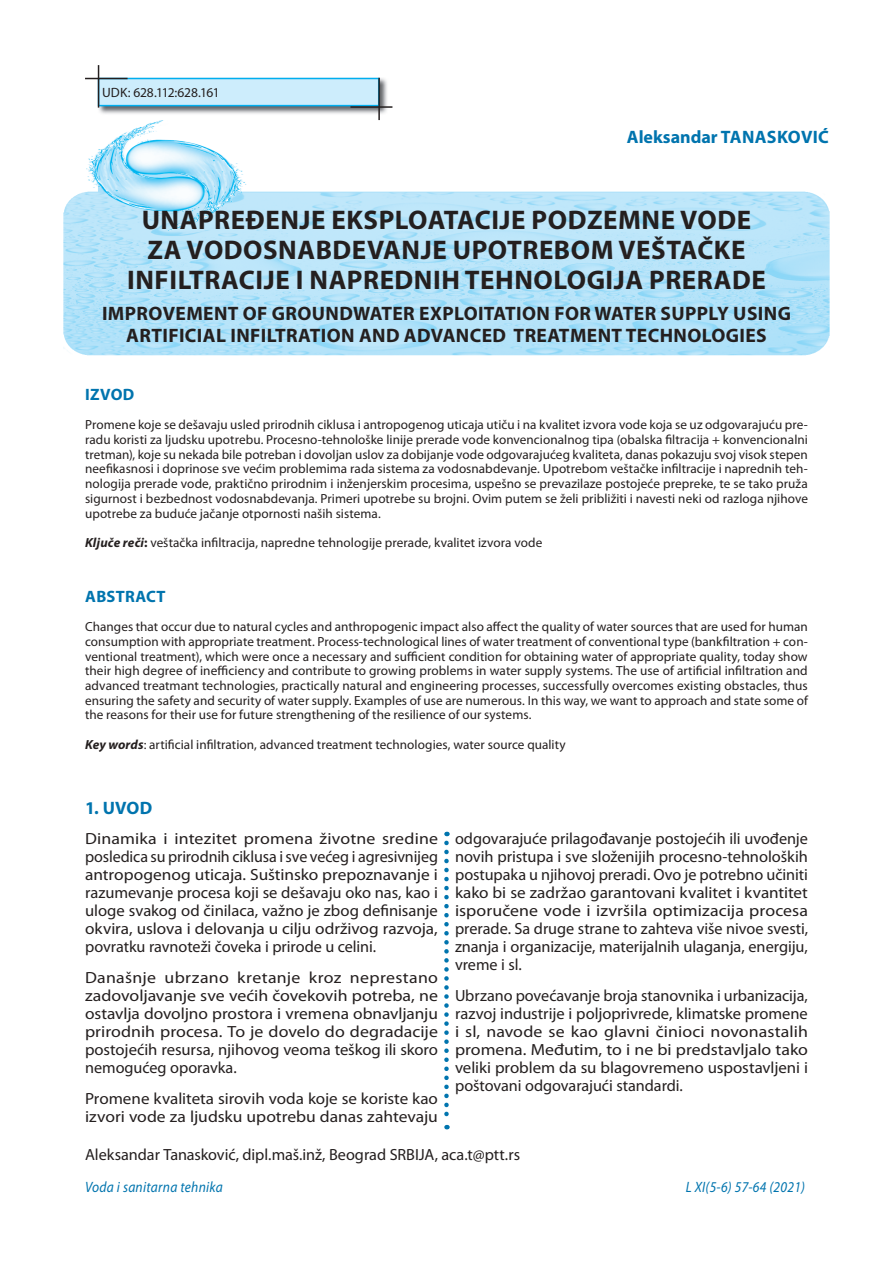
<style>
.page{position:relative;width:893px;height:1263px;background:#fff}
.page>*{position:absolute;margin:0;border:0;box-sizing:border-box;transform-origin:0 0}
.t1{font:700 27px/30px "Myriad Pro";letter-spacing:.02em;color:#241f1f;text-align:center}
.t2{font:700 19.5px/22.5px "Myriad Pro";letter-spacing:.02em;color:#241f1f;text-align:center}
.t3{font:700 18px "Myriad Pro";color:#0074ae}
.t4{font:700 16.5px "Myriad Pro";letter-spacing:.02em;color:#0074ae}
.t5{font:16.2px/18px "Myriad Pro";letter-spacing:-.005em;color:#241f1f;text-align:justify}
.t6{font:16.2px/18px "Myriad Pro";letter-spacing:-.005em;color:#241f1f;text-align:justify;scale:1.1 1}
.t7{font:16.2px/18px "Myriad Pro";letter-spacing:-.005em;color:#241f1f;scale:1.05 1}
.t8{font:italic 15px "Myriad Pro";letter-spacing:.02em;color:#0074ae;scale:.9 1}
.t9{font:13.5px "Myriad Pro";letter-spacing:-.015em;color:#241f1f}
.t10{font:13.2px/14.7px "Myriad Pro";color:#241f1f;text-align:justify}
.s1{font-weight:700;font-style:italic}
.s2{font-weight:700}
</style>
<div class="page">
<img style="left:64px;top:120px;width:765px;height:236px">
<svg style="left:444px;top:843px;width:5px;height:286px"></svg>
<img style="left:99px;top:77px;width:288px;height:37px">
<div style="left:99px;top:78px;width:280px;height:28px;background:#cdedfc"></div>
<div style="left:98px;top:78px;width:281px;height:28px;border:2px solid #00aeef"></div>
<hr style="left:85px;top:78px;width:43px;height:1px;background:#241f1f">
<hr style="left:98px;top:65px;width:1px;height:43px;background:#241f1f">
<hr style="left:350px;top:106px;width:42px;height:2px;background:#241f1f">
<hr style="left:378px;top:78px;width:2px;height:42px;background:#241f1f">
<p class="t9" style="left:102px;top:87px;width:119px">UDK: 628.112:628.161</p>
<h3 class="t3" style="left:627px;top:130px;width:204px">Aleksandar TANASKOVIĆ</h3>
<h1 class="t1" style="left:127px;top:207px;width:640px">UNAPREĐENJE EKSPLOATACIJE PODZEMNE VODE<br>ZA VODOSNABDEVANJE UPOTREBOM VEŠTAČKE<br>INFILTRACIJE I NAPREDNIH TEHNOLOGIJA PRERADE</h1>
<h2 class="t2" style="left:102px;top:303px;width:690px">IMPROVEMENT OF GROUNDWATER EXPLOITATION FOR WATER SUPPLY USING<br>ARTIFICIAL INFILTRATION AND ADVANCED TREATMENT TECHNOLOGIES</h2>
<p class="t4" style="left:85px;top:388px;width:51px">IZVOD</p>
<p class="t10" style="left:85px;top:418px;width:724px">Promene koje se dešavaju usled prirodnih ciklusa i antropogenog uticaja utiču i na kvalitet izvora vode koja se uz odgovarajuću pre&shy;radu koristi za ljudsku upotrebu. Procesno-tehnološke linije prerade vode konvencionalnog tipa (obalska filtracija + konvencionalni tretman), koje su nekada bile potreban i dovoljan uslov za dobijanje vode odgovarajućeg kvaliteta, danas pokazuju svoj visok stepen neefikasnosi i doprinose sve većim problemima rada sistema za vodosnabdevanje. Upotrebom veštačke infiltracije i naprednih teh&shy;nologija prerade vode, praktično prirodnim i inženjerskim procesima, uspešno se prevazilaze postojeće prepreke, te se tako pruža sigurnost i bezbednost vodosnabdevanja. Primeri upotrebe su brojni. Ovim putem se želi približiti i navesti neki od razloga njihove upotrebe za buduće jačanje otpornosti naših sistema.</p>
<p class="t10" style="left:85px;top:536px;width:459px"><span class="s1">Ključe reči</span><span class="s2">:</span> veštačka infiltracija, napredne tehnologije prerade, kvalitet izvora vode</p>
<p class="t4" style="left:85px;top:590px;width:82px">ABSTRACT</p>
<p class="t10" style="left:85px;top:620px;width:724px">Changes that occur due to natural cycles and anthropogenic impact also affect the quality of water sources that are used for human consumption with appropriate treatment. Process-technological lines of water treatment of conventional type (bankfiltration + con&shy;ventional treatment), which were once a necessary and sufficient condition for obtaining water of appropriate quality, today show their high degree of inefficiency and contribute to growing problems in water supply systems. The use of artificial infiltration and advanced treatmant technologies, practically natural and engineering processes, successfully overcomes existing obstacles, thus ensuring the safety and security of water supply. Examples of use are numerous. In this way, we want to approach and state some of the reasons for their use for future strengthening of the resilience of our systems.</p>
<p class="t10" style="left:85px;top:738px;width:482px"><span class="s1">Key words</span>: artificial infiltration, advanced treatment technologies, water source quality</p>
<h3 class="t3" style="left:85px;top:801px;width:69px">1. UVOD</h3>
<p class="t6" style="left:85px;top:831px;width:322px">Dinamika i intezitet promena životne sredine posledica su prirodnih ciklusa i sve većeg i agresivnijeg antropogenog uticaja. Suštinsko prepoznavanje i razumevanje procesa koji se dešavaju oko nas, kao i uloge svakog od činilaca, važno je zbog definisanje okvira, uslova i delovanja u cilju održivog razvoja, povratku ravnoteži čoveka i prirode u celini.</p>
<p class="t6" style="left:85px;top:970px;width:322px">Današnje ubrzano kretanje kroz neprestano zadovoljavanje sve većih čovekovih potreba, ne ostavlja dovoljno prostora i vremena obnavljanju prirodnih procesa. To je dovelo do degradacije postojećih resursa, njihovog veoma teškog ili skoro nemogućeg oporavka.</p>
<p class="t7" style="left:85px;top:1090px;width:338px">Promene kvaliteta sirovih voda koje se koriste kao izvori vode za ljudsku upotrebu danas zahtevaju</p>
<p class="t5" style="left:455px;top:831px;width:355px">odgovarajuće prilagođavanje postojećih ili uvođenje novih pristupa i sve složenijih procesno-tehnoloških postupaka u njihovoj preradi. Ovo je potrebno učiniti kako bi se zadržao garantovani kvalitet i kvantitet isporučene vode i izvršila optimizacija procesa prerade. Sa druge strane to zahteva više nivoe svesti, znanja i organizacije, materijalnih ulaganja, energiju, vreme i sl.</p>
<p class="t5" style="left:455px;top:987px;width:354px">Ubrzano povećavanje broja stanovnika i urbanizacija, razvoj industrije i poljoprivrede, klimatske promene i sl, navode se kao glavni činioci novonastalih promena. Međutim, to i ne bi predstavljalo tako veliki problem da su blagovremeno uspostavljeni i poštovani odgovarajući standardi.</p>
<p class="t5" style="left:85px;top:1147px;width:437px">Aleksandar Tanasković, dipl.maš.inž, Beograd SRBIJA, aca.t@ptt.rs</p>
<p class="t8" style="left:85px;top:1181px;width:155px">Voda i sanitarna tehnika</p>
<p class="t8" style="left:686px;top:1181px;width:134px">L XI(5-6) 57-64 (2021)</p>
</div>
